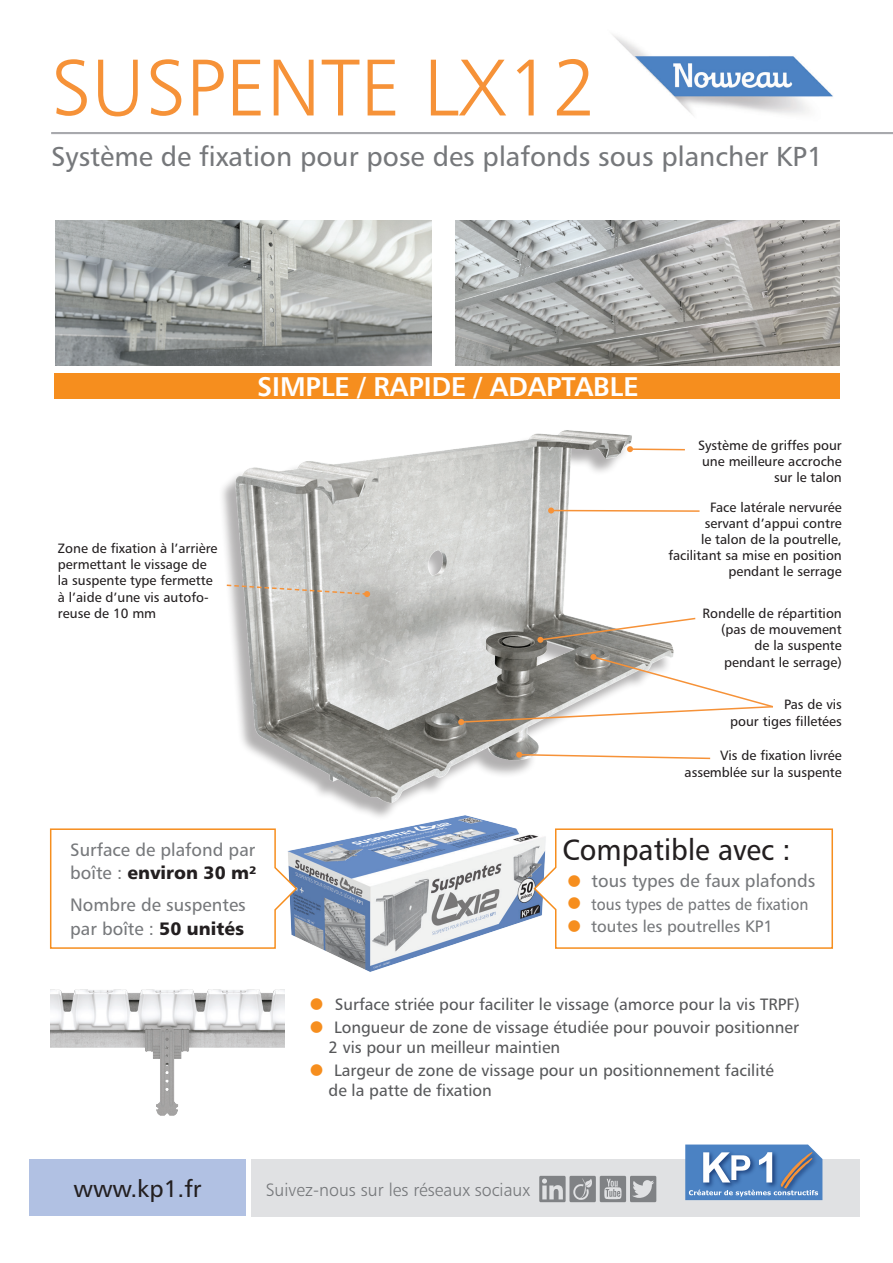
<style>
.page{position:relative;width:893px;height:1263px;background:#fff}
.page>*{position:absolute;margin:0;border:0;box-sizing:border-box;transform-origin:0 0}
.t1{font:80.4px "Humanist 777 BT Light B";color:#f69238}
.t2{font:29.55px "Humanist 777 BT Roman B";color:#231f20;scale:.96 1}
.t3{font:27.45px "Humanist 777 BT Roman B";color:#76787b}
.t4{font:27px "Humanist 777 BT Bold B";color:#fff}
.t5{font:24px "Humanist 777 BT Roman B";color:#231f20}
.t6{font:18px/23.2px "Humanist 777 BT Roman B";color:#76787b}
.t7{font:18px "Humanist 777 BT Light B";color:#76787b}
.t8{font:18px "Humanist 777 BT Black B";color:#231f20}
.t9{font:16.5px/19.5px "Humanist 777 BT Roman B";color:#57585a}
.t10{font:16.5px "Humanist 777 BT Roman B";color:#76787b;scale:.93 1}
.t11{font:16.5px "Humanist 777 BT Roman B";color:#76787b}
.t12{font:13.5px/16.2px "Humanist 777 BT Roman B";color:#231f20;text-align:right}
.s1{font-family:"Humanist 777 BT Roman B";color:#76787b}
.s2{font-family:"Humanist 777 BT Black B";color:#231f20}
.s3{font-family:"Humanist 777 BT Bold B";font-size:40.2px;color:#f68e1e}
</style>
<div class="page">
<div style="left:54px;top:373px;width:785px;height:25px;background:#f68e1e"></div>
<img style="left:56px;top:220px;width:376px;height:146px">
<img style="left:455px;top:220px;width:384px;height:146px">
<img style="left:298px;top:820px;width:234px;height:152px">
<img style="left:50px;top:989px;width:234px;height:127px">
<img style="left:599px;top:34px;width:262px;height:101px">
<img style="left:222px;top:430px;width:452px;height:383px">
<hr style="left:51px;top:132px;width:842px;height:2px;background:#a8a9ad">
<svg style="left:49px;top:828px;width:249px;height:121px"></svg>
<svg style="left:532px;top:828px;width:301px;height:121px"></svg>
<div style="left:252px;top:1159px;width:608px;height:57px;background:#e0e1e3"></div>
<div style="left:30px;top:1159px;width:216px;height:57px;background:#b1c1e3"></div>
<svg style="left:685px;top:1144px;width:137px;height:56px;background:#6c93c4"></svg>
<svg style="left:539px;top:1176px;width:117px;height:26px"></svg>
<svg style="left:627px;top:446px;width:58px;height:6px"></svg>
<svg style="left:548px;top:507px;width:152px;height:6px"></svg>
<svg style="left:516px;top:752px;width:195px;height:8px"></svg>
<svg style="left:537px;top:617px;width:159px;height:26px"></svg>
<svg style="left:225px;top:584px;width:145px;height:13px;background:#cac2b9"></svg>
<svg style="left:458px;top:654px;width:315px;height:71px"></svg>
<h1 class="t1" style="left:51px;top:38px;width:547px">suspente lx12</h1>
<h3 class="t3" style="left:51px;top:140px;width:773px">Système de fixation pour pose des plafonds sous plancher KP1</h3>
<p class="t12" style="left:58px;top:540px;width:161px;text-align:left">Zone de fixation à l’arrière permettant le vissage de la suspente type fermette à l’aide d’une vis autofo&shy;reuse de 10 mm</p>
<h3 class="t4" style="left:257px;top:369px;width:383px">SIMPLE / RAPIDE / ADAPTABLE</h3>
<p class="t12" style="left:698px;top:437px;width:145px">Système de griffes pour une meilleure accroche sur le talon</p>
<p class="t12" style="left:668px;top:498px;width:175px">Face latérale nervurée servant d’appui contre<br>le talon de la poutrelle, facilitant sa mise en position pendant le serrage</p>
<p class="t12" style="left:702px;top:605px;width:141px">Rondelle de répartition (pas de mouvement<br>de la suspente pendant le serrage)</p>
<p class="t12" style="left:730px;top:696px;width:113px">Pas de vis<br>pour tiges filletées</p>
<p class="t12" style="left:684px;top:747px;width:159px">Vis de fixation livrée assemblée sur la suspente</p>
<h3 class="t6" style="left:70px;top:837px;width:187px">Surface de plafond par</h3>
<h3 class="t8" style="left:70px;top:861px;width:188px"><span class="s1">boîte :</span> environ 30 m²</h3>
<h3 class="t6" style="left:70px;top:893px;width:177px">Nombre de suspentes par boîte : <span class="s2">50 unités</span></h3>
<h2 class="t2" style="left:563px;top:832px;width:239px">Compatible avec :</h2>
<h3 class="t6" style="left:563px;top:869px;width:254px"><span class="s3">•</span> tous types de faux plafonds</h3>
<p class="t10" style="left:563px;top:894px;width:266px"><span class="s3">•</span> tous types de pattes de fixation</p>
<p class="t11" style="left:563px;top:916px;width:212px"><span class="s3">•</span> toutes les poutrelles KP1</p>
<p class="t9" style="left:305px;top:994px;width:496px"><span class="s3">•</span> Surface striée pour faciliter le vissage (amorce pour la vis TRPF)</p>
<p class="t9" style="left:329px;top:1017px;width:472px;text-indent:-24px"><span class="s3">•</span> Longueur de zone de vissage étudiée pour pouvoir positionner<br>2 vis pour un meilleur maintien</p>
<p class="t9" style="left:329px;top:1060px;width:447px;text-indent:-24px"><span class="s3">•</span> Largeur de zone de vissage pour un positionnement facilité de la patte de fixation</p>
<h3 class="t5" style="left:74px;top:1174px;width:129px">www.kp1.fr</h3>
<h3 class="t7" style="left:266px;top:1179px;width:266px">Suivez-nous sur les réseaux sociaux</h3>
</div>
